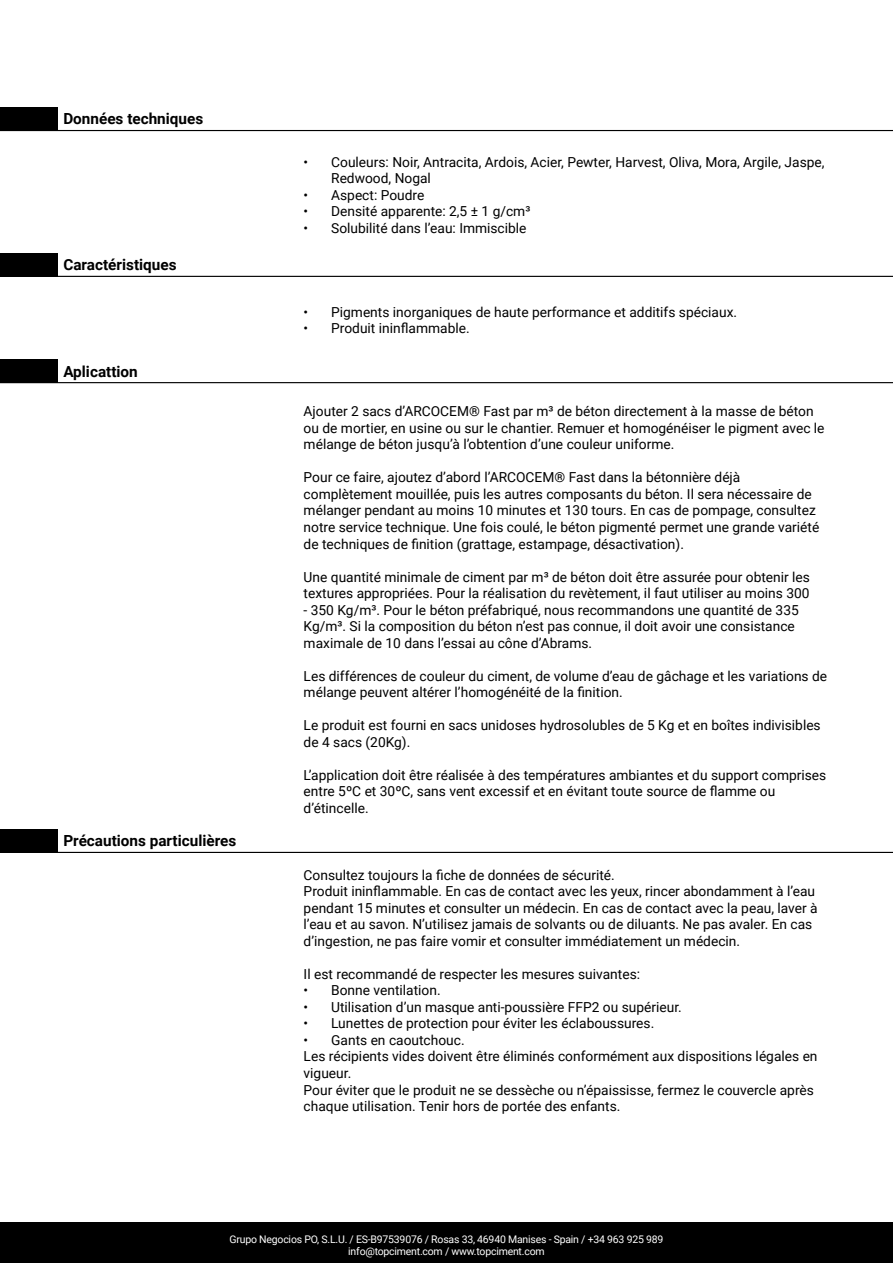
<style>
.page{position:relative;width:893px;height:1263px;background:#fff}
.page>*{position:absolute;margin:0;border:0;box-sizing:border-box;transform-origin:0 0}
.t1{font:700 15.3px "Roboto";color:#000}
.t2{font:13.8px/16.5px "Roboto";color:#000}
.t3{font:10.5px/12px "Roboto";letter-spacing:-.02em;color:#fff;text-align:center}
</style>
<div class="page">
<div style="left:0;top:1222px;width:893px;height:41px;background:#000"></div>
<div style="left:0;top:107px;width:57px;height:24px;background:#000"></div>
<hr style="left:57px;top:130px;width:836px;height:1px;background:#000">
<div style="left:0;top:253px;width:57px;height:23px;background:#000"></div>
<hr style="left:0;top:276px;width:57px;height:1px;background:#000">
<hr style="left:57px;top:276px;width:836px;height:1px;background:#000">
<div style="left:0;top:359px;width:57px;height:24px;background:#000"></div>
<hr style="left:57px;top:382px;width:836px;height:1px;background:#000">
<div style="left:0;top:829px;width:57px;height:23px;background:#000"></div>
<hr style="left:0;top:852px;width:57px;height:1px;background:#000">
<hr style="left:57px;top:852px;width:836px;height:1px;background:#000">
<p class="t1" style="left:63px;top:108px;width:141px">Données techniques</p>
<p class="t1" style="left:63px;top:254px;width:115px">Caractéristiques</p>
<p class="t1" style="left:63px;top:360px;width:76px">Aplicattion</p>
<p class="t1" style="left:63px;top:830px;width:174px">Précautions particulières</p>
<p class="t2" style="left:331px;top:153px;width:495px;text-indent:-28px">• Couleurs: Noir, Antracita, Ardois, Acier, Pewter, Harvest, Oliva, Mora, Argile, Jaspe,<br>Redwood, Nogal</p>
<p class="t2" style="left:304px;top:186px;width:122px">• Aspect: Poudre</p>
<p class="t2" style="left:304px;top:202px;width:228px">• Densité apparente: 2,5 ± 1 g/cm³</p>
<p class="t2" style="left:304px;top:219px;width:224px">• Solubilité dans l’eau: Immiscible</p>
<p class="t2" style="left:304px;top:303px;width:435px">• Pigments inorganiques de haute performance et additifs spéciaux.</p>
<p class="t2" style="left:304px;top:319px;width:168px">• Produit ininflammable.</p>
<p class="t2" style="left:304px;top:403px;width:522px">Ajouter 2 sacs d’ARCOCEM® Fast par m³ de béton directement à la masse de béton ou de mortier, en usine ou sur le chantier. Remuer et homogénéiser le pigment avec le mélange de béton jusqu’à l’obtention d’une couleur uniforme.</p>
<p class="t2" style="left:304px;top:469px;width:517px">Pour ce faire, ajoutez d’abord l’ARCOCEM® Fast dans la bétonnière déjà complètement mouillée, puis les autres composants du béton. Il sera nécessaire de mélanger pendant au moins 10 minutes et 130 tours. En cas de pompage, consultez notre service technique. Une fois coulé, le béton pigmenté permet une grande variété de techniques de finition (grattage, estampage, désactivation).</p>
<p class="t2" style="left:304px;top:568px;width:508px">Une quantité minimale de ciment par m³ de béton doit être assurée pour obtenir les textures appropriées. Pour la réalisation du revètement, il faut utiliser au moins 300</p>
<p class="t2" style="left:304px;top:601px;width:497px">- 350 Kg/m³. Pour le béton préfabriqué, nous recommandons une quantité de 335<br>Kg/m³. Si la composition du béton n’est pas connue, il doit avoir une consistance maximale de 10 dans l’essai au cône d’Abrams.</p>
<p class="t2" style="left:304px;top:667px;width:525px">Les différences de couleur du ciment, de volume d’eau de gâchage et les variations de mélange peuvent altérer l’homogénéité de la finition.</p>
<p class="t2" style="left:304px;top:717px;width:519px">Le produit est fourni en sacs unidoses hydrosolubles de 5 Kg et en boîtes indivisibles de 4 sacs (20Kg).</p>
<p class="t2" style="left:304px;top:766px;width:524px">L’application doit être réalisée à des températures ambiantes et du support comprises entre 5ºC et 30ºC, sans vent excessif et en évitant toute source de flamme ou d’étincelle.</p>
<p class="t2" style="left:304px;top:866px;width:516px">Consultez toujours la fiche de données de sécurité.<br>Produit ininflammable. En cas de contact avec les yeux, rincer abondamment à l’eau pendant 15 minutes et consulter un médecin. En cas de contact avec la peau, laver à l’eau et au savon. N’utilisez jamais de solvants ou de diluants. Ne pas avaler. En cas d’ingestion, ne pas faire vomir et consulter immédiatement un médecin.</p>
<p class="t2" style="left:304px;top:965px;width:338px">Il est recommandé de respecter les mesures suivantes:</p>
<p class="t2" style="left:304px;top:982px;width:138px">• Bonne ventilation.</p>
<p class="t2" style="left:304px;top:998px;width:380px">• Utilisation d’un masque anti-poussière FFP2 ou supérieur.</p>
<p class="t2" style="left:304px;top:1015px;width:352px">• Lunettes de protection pour éviter les éclaboussures.</p>
<p class="t2" style="left:304px;top:1031px;width:515px">• Gants en caoutchouc.<br>Les récipients vides doivent être éliminés conformément aux dispositions légales en vigueur.<br>Pour éviter que le produit ne se dessèche ou n’épaississe, fermez le couvercle après chaque utilisation. Tenir hors de portée des enfants.</p>
<p class="t3" style="left:230px;top:1233px;width:435px">Grupo Negocios PO, S.L.U. / ES-B97539076 / Rosas 33, 46940 Manises - Spain / +34 963 925 989 info@topciment.com / www.topciment.com</p>
</div>
